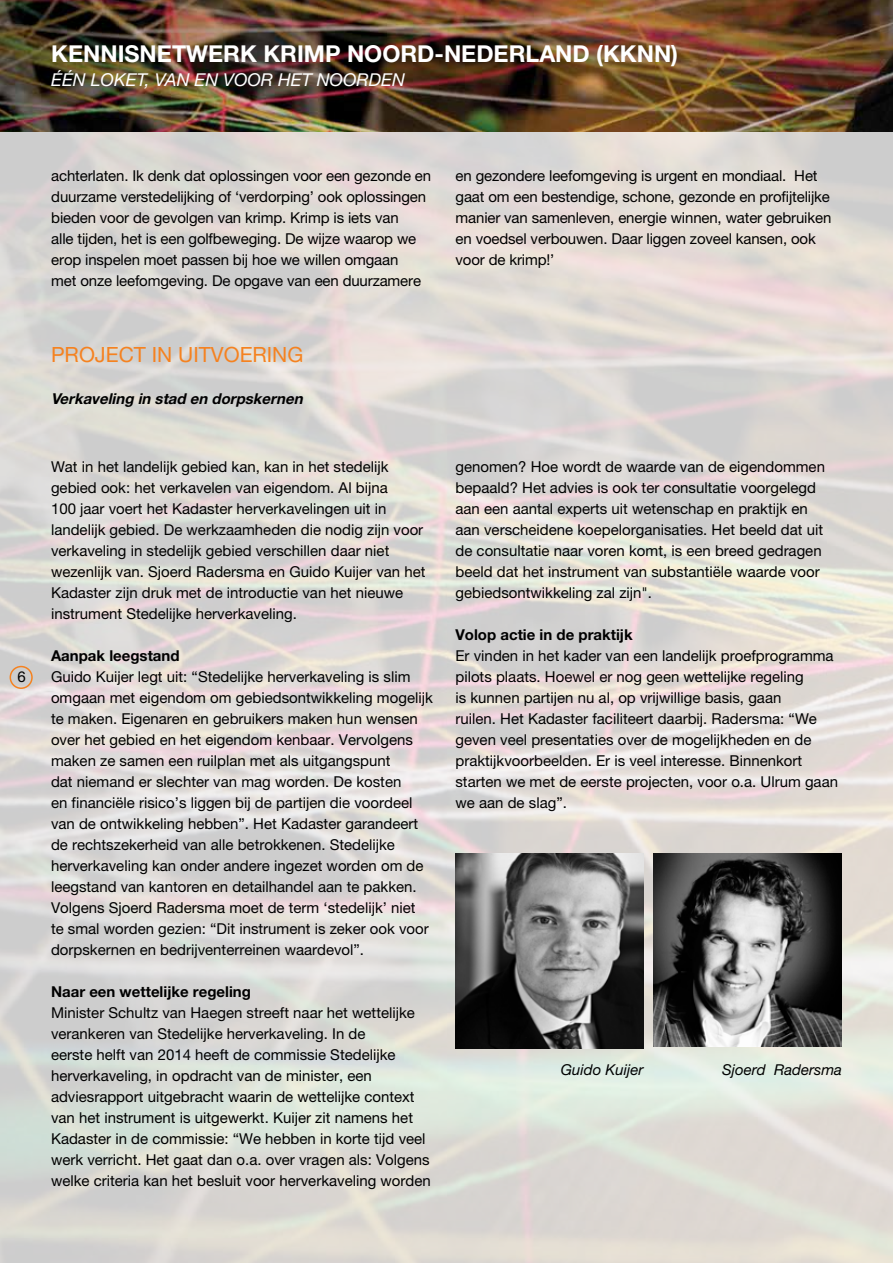
<style>
.page{position:relative;width:893px;height:1263px;background:#fff}
.page>*{position:absolute;margin:0;border:0;box-sizing:border-box;transform-origin:0 0}
.t1{font:700 23.25px "Helvetica Neue LT Std";color:#fff}
.t2{font:21px "Helvetica Neue LT Std";color:#f58220}
.t3{font:italic 17.7px "Helvetica Neue LT Std";color:#fff}
.t4{font:15px/21px "Helvetica Neue LT Std";color:#000}
.t5{font:700 15px "Helvetica Neue LT Std";color:#000}
.t6{font:italic 700 15px "Helvetica Neue LT Std";color:#000}
.t7{font:italic 15px "Helvetica Neue LT Std";color:#000}
</style>
<div class="page">
<img style="left:0;top:0;width:893px;height:1263px">
<div style="left:10px;top:666px;width:23px;height:23px;border:2px solid #f58220;border-radius:50%"></div>
<img style="left:654px;top:853px;width:188px;height:194px">
<img style="left:455px;top:853px;width:188px;height:195px">
<h1 class="t1" style="left:51px;top:39px;width:314px">KENN ISNETWERK KRIMP NOO</h1>
<h1 class="t1" style="left:400px;top:39px;width:279px">RD-NEDERLAND (KKNN)</h1>
<p class="t3" style="left:51px;top:69px;width:319px">ÉÉN LOKET, VAN EN VOOR HET NOORDE</p>
<p class="t3" style="left:392px;top:69px;width:14px">N</p>
<p class="t4" style="left:17px;top:666px;width:10px">6</p>
<p class="t4" style="left:51px;top:165px;width:381px">achterlaten. I k denk dat oplossingen voor een gezonde en duurzame verstedelijking of ‘verdorping’ ook oplossingen bieden voor de gevolgen van krimp. Krimp is iets van<br>alle tijden, het is een golfbeweging. De wijze waarop we erop inspelen moet passen bij hoe we willen omgaan<br>met onze leefomgeving. De opgave van een duurzamere</p>
<p class="t4" style="left:456px;top:165px;width:377px">en gezondere leefomgeving is urgent en mondiaal. Het gaat om een bestendige, schone, gezonde en profijtelijke manier van samenleven, energie winnen, water gebruiken en voedsel verbouwen. Daar liggen zoveel kansen, ook voor de krimp!’</p>
<h2 class="t2" style="left:51px;top:342px;width:15px">PROJEC</h2>
<h2 class="t2" style="left:134px;top:342px;width:90px">T IN UITVOERI</h2>
<h2 class="t2" style="left:272px;top:342px;width:33px">NG</h2>
<p class="t6" style="left:51px;top:390px;width:257px">Verkaveling in stad en dorpskernen</p>
<p class="t4" style="left:51px;top:455px;width:376px">Wat in het landelijk gebied kan, kan in het stedelijk gebied ook: het verkavelen van eigendom. Al bijna<br>100 jaar voert het Kadaster herverkavelingen uit in landelijk gebied. De werkzaamheden die nodig zijn voor verkaveling in stedelijk gebied verschillen daar niet wezenlijk van. Sjoerd Radersma en Guido Kuijer van het Kadaster zijn druk met de introductie van het nieuwe instrument Stedelijke herverkaveling.</p>
<p class="t5" style="left:51px;top:646px;width:130px">Aanpak leegstand</p>
<p class="t4" style="left:51px;top:665px;width:383px">Guido Kuijer legt uit: “Stedelijke herverkaveling is slim omgaan met eigendom om gebiedsontwikkeling mogelijk te maken. Eigenaren en gebruikers maken hun wensen over het gebied en het eigendom kenbaar. Vervolgens maken ze samen een ruilplan met als uitgangspunt<br>dat niemand er slechter van mag worden. De kosten<br>en financiële risico’s liggen bij de partijen die voordeel van de ontwikkeling hebben”. H et Kadaster garandeert de rechtszekerheid van alle betrokkenen. Stedelijke herverkaveling kan onder andere ingezet worden om de leegstand van kantoren en detailhandel aan te pakken.<br>Volgens Sjoerd Radersma moet de term ‘stedelijk’ niet<br>te smal worden gezien: “Dit instrument is zeker ook voor dorpskernen en bedrijventerreinen waardevol”.</p>
<p class="t5" style="left:51px;top:982px;width:201px">Naar een wettelijke regeling</p>
<p class="t4" style="left:51px;top:1001px;width:381px">M inister Schultz van H aegen streeft naar het wettelijke verankeren van Stedelijke herverkaveling. I n de<br>eerste helft van 2014 heeft de commissie Stedelijke herverkaveling, in opdracht van de minister, een adviesrapport uitgebracht waarin de wettelijke context van het instrument is uitgewerkt. Kuijer zit namens het Kadaster in de commissie: “We hebben in korte tijd veel werk verricht. H et gaat dan o.a. over vragen als: Volgens welke criteria kan het besluit voor herverkaveling worden</p>
<p class="t4" style="left:455px;top:455px;width:371px">genomen? Hoe wordt de waarde van de eigendommen bepaald? H et advies is ook ter consultatie voorgelegd aan een aantal experts uit wetenschap en praktijk en aan verscheidene koepelorganisaties. Het beeld dat uit de consultatie naar voren komt, is een breed gedragen beeld dat het instrument van substantiële waarde voor gebiedsontwikkeling zal zijn".</p>
<p class="t5" style="left:455px;top:625px;width:179px">Volop actie in de praktijk</p>
<p class="t4" style="left:455px;top:644px;width:384px">Er vinden in het kader van een landelijk proefprogramma pilots plaats. H oewel er nog geen wettelijke regeling<br>is kunnen partijen nu al, op vrijwillige basis, gaan<br>ruilen. H et Kadaster faciliteert daarbij. Radersma: “We geven veel presentaties over de mogelijkheden en de praktijkvoorbeelden. Er is veel interesse. Binnenkort starten we met de eerste projecten, voor o.a. Ulrum gaan we aan de slag”.</p>
<p class="t7" style="left:561px;top:1060px;width:84px">GUIDO KUIJER</p>
<p class="t7" style="left:722px;top:1060px;width:121px">SJOERD RADERSMA</p>
</div>
